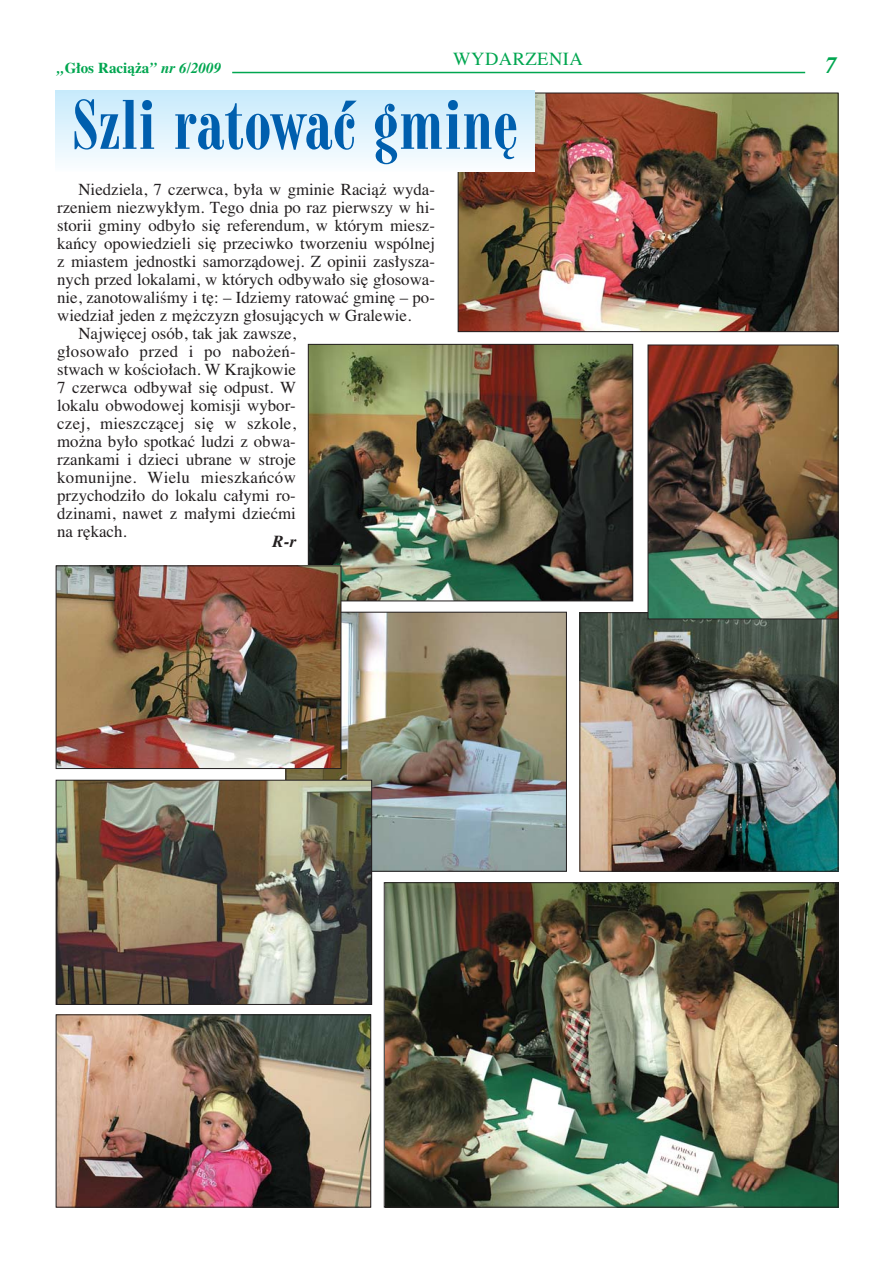
<style>
.page{position:relative;width:893px;height:1263px;background:#fff}
.page>*{position:absolute;margin:0;border:0;box-sizing:border-box;transform-origin:0 0}
.t1{font:66px "Modern 735 PL";letter-spacing:.005em;color:#005fae;scale:1.2 1}
.t2{font:italic 700 21px "Ptimes";color:#00a650}
.t3{font:16.5px "Ptimes Roman";letter-spacing:.03em;color:#00a650}
.t4{font:15px "Ptimes Roman";color:#231f20}
.t5{font:15px "Ptimes Roman";letter-spacing:.02em;color:#231f20}
.t6{font:italic 700 15px "Ptimes";color:#231f20}
.t7{font:700 13.5px "Ptimes";color:#00a650}
.s1{font-style:italic}
</style>
<div class="page">
<img style="left:460px;top:95px;width:376px;height:235px">
<div style="left:458px;top:93px;width:380px;height:239px;border:1px solid #231f20"></div>
<hr style="left:232px;top:72px;width:573px;height:1px;background:#00a650">
<div style="left:56px;top:91px;width:478px;height:80px;background:linear-gradient(to bottom,#c7eafb,#f9fdff)"></div>
<img style="left:287px;top:614px;width:278px;height:256px">
<img style="left:58px;top:1016px;width:311px;height:190px">
<div style="left:56px;top:1014px;width:315px;height:194px;border:1px solid #231f20"></div>
<img style="left:58px;top:782px;width:312px;height:221px">
<div style="left:56px;top:780px;width:316px;height:225px;border:1px solid #231f20"></div>
<img style="left:310px;top:346px;width:321px;height:253px">
<div style="left:308px;top:344px;width:325px;height:257px;border:1px solid #231f20"></div>
<img style="left:386px;top:884px;width:450px;height:322px">
<div style="left:384px;top:882px;width:454px;height:326px;border:1px solid #231f20"></div>
<img style="left:581px;top:614px;width:255px;height:256px">
<div style="left:579px;top:612px;width:259px;height:260px;border:1px solid #231f20"></div>
<img style="left:58px;top:568px;width:281px;height:199px">
<div style="left:56px;top:566px;width:285px;height:203px;border:1px solid #231f20"></div>
<img style="left:649px;top:347px;width:187px;height:270px">
<div style="left:647px;top:345px;width:191px;height:274px;border:1px solid #231f20"></div>
<p class="t3" style="left:453px;top:52px;width:131px">WYDARZENIA</p>
<p class="t7" style="left:57px;top:62px;width:165px"><span class="s1">„</span>G∏os Racià˝a<span class="s1">” nr 6/2009</span></p>
<h2 class="t2" style="left:825px;top:55px;width:13px">7</h2>
<h1 class="t1" style="left:72px;top:102px;width:373px">Szli ratowaç gmin´</h1>
<p class="t4" style="left:78px;top:183px;width:358px">Niedziela, 7 czerwca, by∏a w gminie Racià˝ wyda-</p>
<p class="t4" style="left:57px;top:201px;width:379px">rzeniem niezwyk∏ym. Tego dnia po raz pierwszy w hi-</p>
<p class="t4" style="left:57px;top:219px;width:379px">storii gminy odby∏o si´ referendum, w którym miesz-</p>
<p class="t4" style="left:57px;top:237px;width:379px">kaƒcy opowiedzieli si´ przeciwko tworzeniu wspólnej</p>
<p class="t4" style="left:57px;top:255px;width:379px">z miastem jednostki samorzàdowej. Z opinii zas∏ysza-</p>
<p class="t4" style="left:57px;top:273px;width:379px">nych przed lokalami, w których odbywa∏o si´ g∏osowa-</p>
<p class="t4" style="left:57px;top:291px;width:379px">nie, zanotowaliÊmy i t´: – Idziemy ratowaç gmin´ – po-</p>
<p class="t4" style="left:57px;top:309px;width:355px">wiedzia∏ jeden z m´˝czyzn g∏osujàcych w Gralewie.</p>
<p class="t4" style="left:78px;top:327px;width:219px">Najwi´cej osób, tak jak zawsze,</p>
<p class="t5" style="left:57px;top:345px;width:240px">g∏osowa∏o przed i po nabo˝eƒ-</p>
<p class="t4" style="left:57px;top:363px;width:240px">stwach w koÊcio∏ach. W Krajkowie</p>
<p class="t4" style="left:57px;top:381px;width:240px">7 czerwca odbywa∏ si´ odpust. W</p>
<p class="t4" style="left:57px;top:399px;width:240px">lokalu obwodowej komisji wybor-</p>
<p class="t4" style="left:57px;top:417px;width:240px">czej, mieszczàcej si´ w szkole,</p>
<p class="t4" style="left:57px;top:435px;width:240px">mo˝na by∏o spotkaç ludzi z obwa-</p>
<p class="t4" style="left:57px;top:453px;width:240px">rzankami i dzieci ubrane w stroje</p>
<p class="t5" style="left:57px;top:471px;width:240px">komunijne. Wielu mieszkaƒców</p>
<p class="t4" style="left:57px;top:489px;width:240px">przychodzi∏o do lokalu ca∏ymi ro-</p>
<p class="t4" style="left:57px;top:507px;width:240px">dzinami, nawet z ma∏ymi dzieçmi</p>
<p class="t4" style="left:57px;top:525px;width:71px">na r´kach.</p>
<p class="t6" style="left:272px;top:534px;width:25px">R-r</p>
</div>
